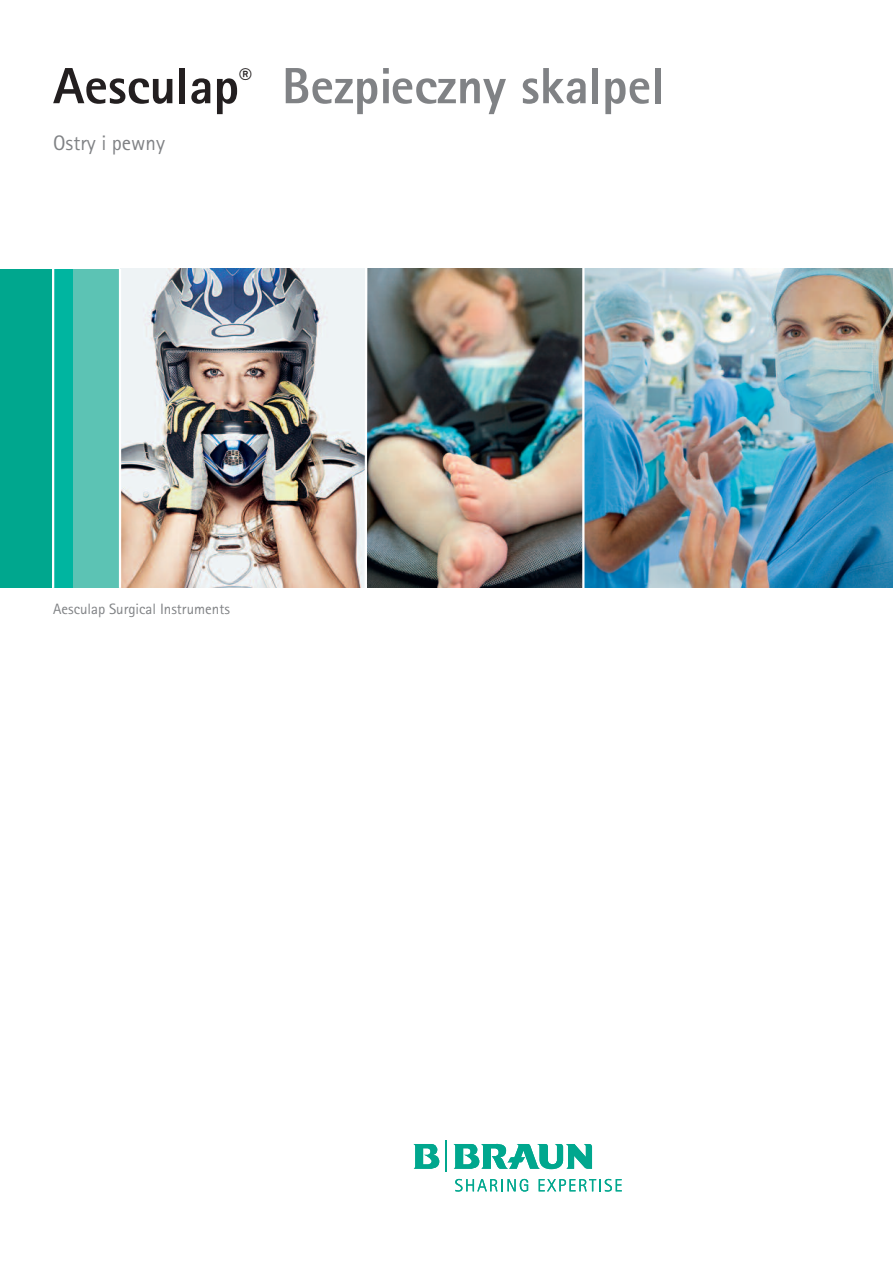
<style>
.page{position:relative;width:893px;height:1263px;background:#fff}
.page>*{position:absolute;margin:0;border:0;box-sizing:border-box;transform-origin:0 0}
.t1{font:800 51px "Rotis Sans Serif";color:#808285}
.t2{font:21px "Rotis Sans Serif";color:#808285}
.t3{font:15px "Rotis Sans Serif";color:#808285}
.s1{color:#231f20}
</style>
<div class="page">
<img style="left:368px;top:269px;width:214px;height:319px">
<div style="left:0;top:269px;width:53px;height:319px;background:#00a78e"></div>
<img style="left:584px;top:269px;width:309px;height:319px">
<svg style="left:455px;top:1179px;width:73px;height:12px"></svg>
<svg style="left:539px;top:1179px;width:83px;height:12px"></svg>
<svg style="left:413px;top:1144px;width:26px;height:25px"></svg>
<svg style="left:453px;top:1143px;width:139px;height:26px"></svg>
<hr style="left:445px;top:1140px;width:1px;height:32px;background:#00a78e">
<div style="left:72px;top:269px;width:48px;height:319px;background:#5cc3b4"></div>
<div style="left:53px;top:269px;width:19px;height:319px;background:#00b5a0"></div>
<hr style="left:52px;top:269px;width:2px;height:319px;background:#fff">
<img style="left:121px;top:269px;width:242px;height:319px">
<hr style="left:119px;top:269px;width:2px;height:319px;background:#fff">
<svg style="left:363px;top:268px;width:5px;height:320px"></svg>
<h1 class="t1" style="left:53px;top:53px;width:613px"><span class="s1">Aesculap</span><sup>®</sup> Bezpieczny skalpel</h1>
<h2 class="t2" style="left:53px;top:130px;width:113px">Ostry i pewny</h2>
<p class="t3" style="left:53px;top:600px;width:178px">Aesculap Surgical Instruments</p>
</div>
